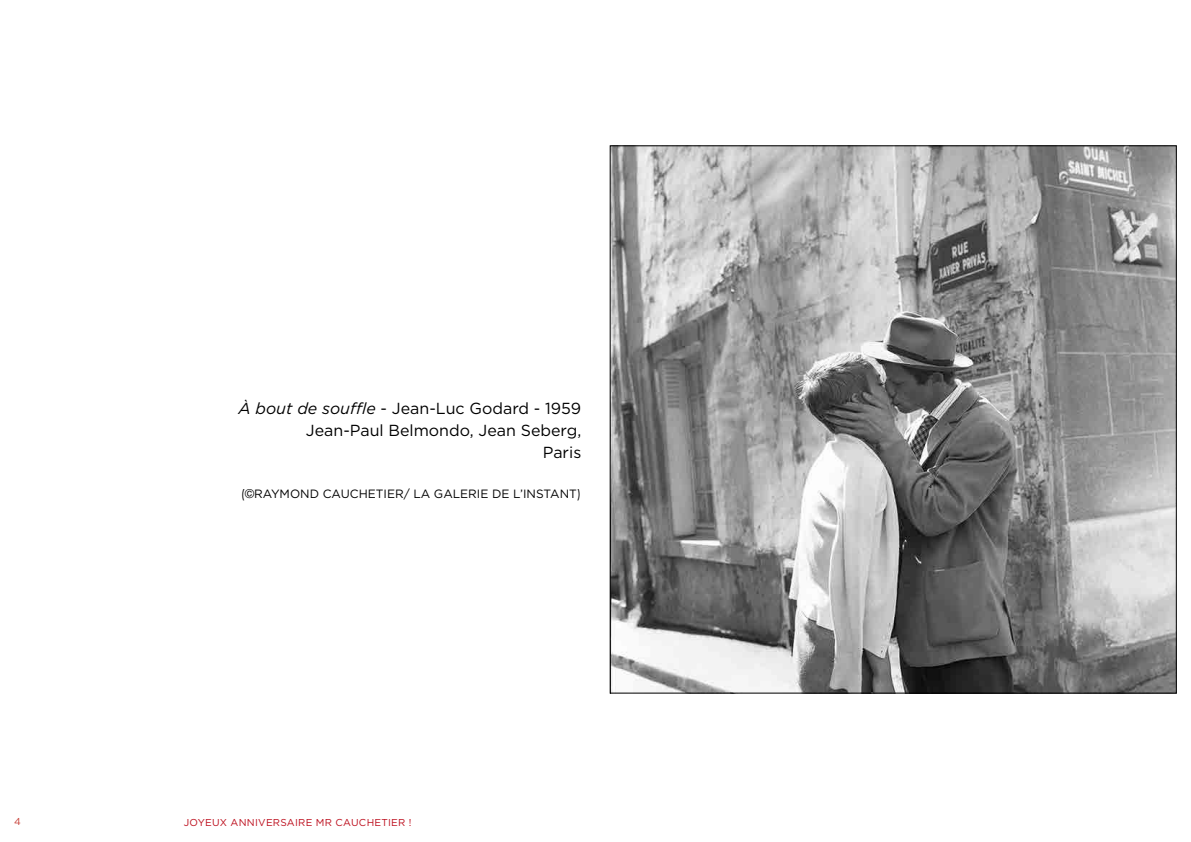
<style>
.page{position:relative;width:1191px;height:842px;background:#fff}
.page>*{position:absolute;margin:0;border:0;box-sizing:border-box;transform-origin:0 0}
.t1{font:16px/22px "Gotham";color:#000;text-align:right}
.t2{font:12px "Gotham";color:#000}
.t3{font:10px "Gotham";letter-spacing:.025em;color:#bc0c1b}
.t4{font:10px "Gotham";color:#c63b32}
.s1{font-style:italic}
.s2{font-family:"Century Gothic"}
</style>
<div class="page">
<img style="left:611px;top:147px;width:563px;height:545px">
<p class="t1" style="left:238px;top:397px;width:344px"><span class="s1">À bout de souffle</span> - Jean-Luc Godard - 1959<br>Jean-Paul Belmondo, Jean Seberg,<br>Paris</p>
<p class="t2" style="left:241px;top:486px;width:342px"><span class="s2">(©</span>RAYMOND CAUCHETIER/ LA GALERIE DE L’INSTANT<span class="s2">)</span></p>
<p class="t4" style="left:14px;top:815px;width:8px">4</p>
<p class="t3" style="left:184px;top:816px;width:229px">JOYEUX ANNIVERSAIRE MR CAUCHETIER !</p>
</div>
